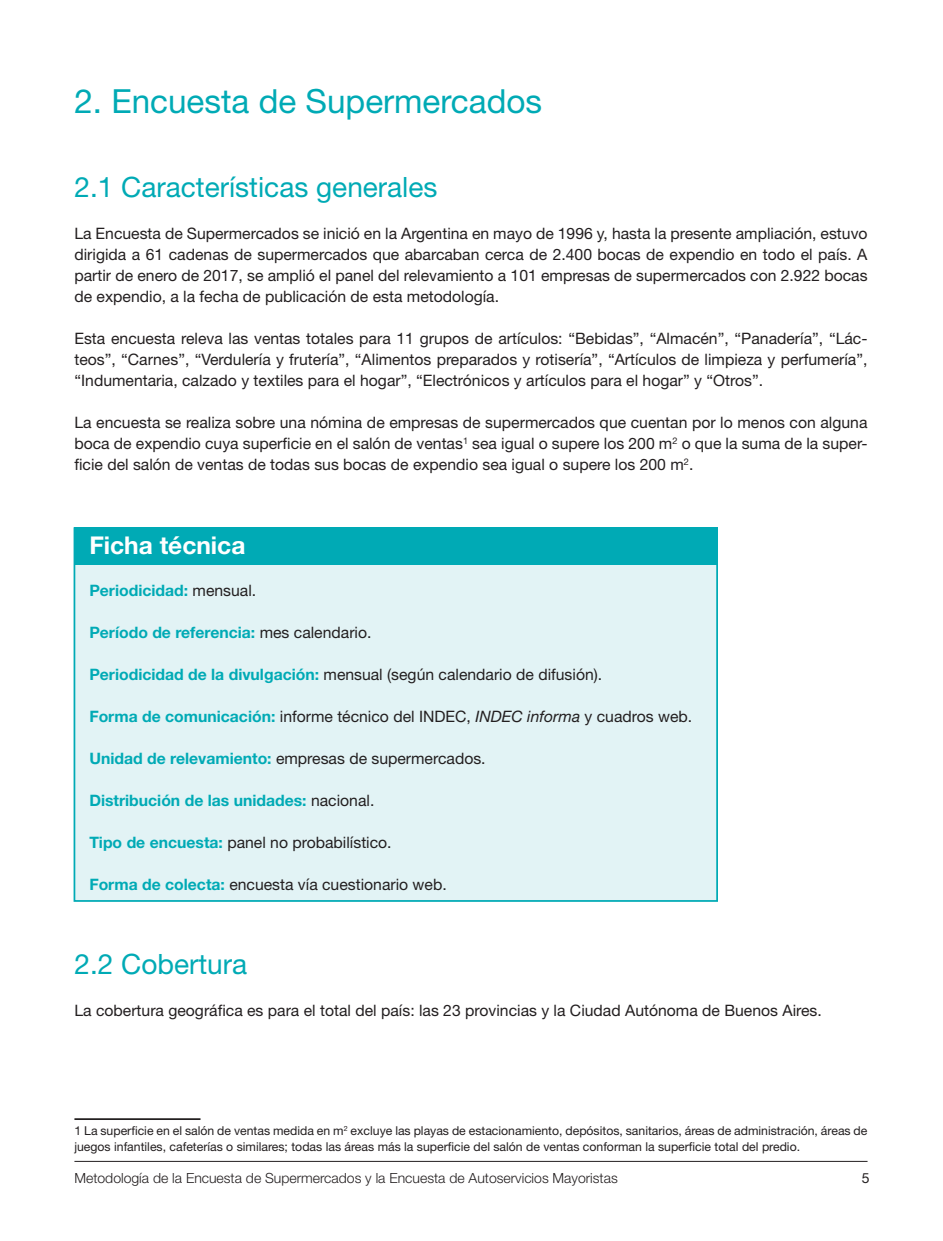
<style>
.page{position:relative;width:943px;height:1241px;background:#fff}
.page>*{position:absolute;margin:0;border:0;box-sizing:border-box;transform-origin:0 0}
.t1{font:33.25px "Helvetica Neue LT Std";color:#00aab5}
.t2{font:28px "Helvetica Neue LT Std";color:#00aab5}
.t3{font:700 24.5px "Helvetica Neue LT Std";color:#fff}
.t4{font:15.75px/21px "Helvetica Neue LT Std";color:#231f20;text-align:justify}
.t5{font:700 15.75px "Helvetica Neue LT Std";color:#00aab5}
.t6{font:300 14px "Helvetica Neue LT Std";color:#231f20}
.t7{font:14px "Helvetica Neue LT Std";color:#231f20}
.t8{font:12.25px/15.8px "Helvetica Neue LT Std";color:#231f20}
.s1{font-weight:400;color:#231f20}
.s2{font-weight:700;color:#00aab5}
.s3{font-style:italic}
</style>
<div class="page">
<hr style="left:74px;top:1160px;width:793px;height:1px;background:#231f20">
<div style="left:74px;top:527px;width:644px;height:374px;background:#e2f3f5;border:2px solid #00aab5"></div>
<div style="left:74px;top:527px;width:644px;height:38px;background:#00aab5"></div>
<hr style="left:74px;top:1117px;width:126px;height:2px;background:#231f20">
<h1 class="t1" style="left:74px;top:81px;width:469px">2. Encuesta de Supermercados</h1>
<h2 class="t2" style="left:74px;top:170px;width:364px">2.1 Características generales</h2>
<p class="t4" style="left:74px;top:222px;width:794px">La Encuesta de Supermercados se inició en la Argentina en mayo de 1996 y, hasta la presente ampliación, estuvo dirigida a 61 cadenas de supermercados que abarcaban cerca de 2.400 bocas de expendio en todo el país. A partir de enero de 2017, se amplió el panel del relevamiento a 101 empresas de supermercados con 2.922 bocas de expendio, a la fecha de publicación de esta metodología.</p>
<p class="t4" style="left:74px;top:327px;width:794px">Esta encuesta releva las ventas totales para 11 grupos de artículos: “Bebidas”, “Almacén”, “Panadería”, “Lác&shy;teos”, “Carnes”, “Verdulería y frutería”, “Alimentos preparados y rotisería”, “Artículos de limpieza y perfumería”, “Indumentaria, calzado y textiles para el hogar”, “Electrónicos y artículos para el hogar” y “Otros”.</p>
<p class="t4" style="left:74px;top:411px;width:794px">La encuesta se realiza sobre una nómina de empresas de supermercados que cuentan por lo menos con alguna boca de expendio cuya superficie en el salón de ventas<sup>1</sup> sea igual o supere los 200 m<sup>2</sup> o que la suma de la super&shy;ficie del salón de ventas de todas sus bocas de expendio sea igual o supere los 200 m<sup>2</sup>.</p>
<h3 class="t3" style="left:89px;top:530px;width:158px">Ficha técnica</h3>
<p class="t5" style="left:89px;top:580px;width:168px">Periodicidad: <span class="s1">mensual.</span></p>
<p class="t5" style="left:89px;top:622px;width:284px">Período de referencia: <span class="s1">mes calendario.</span></p>
<p class="t4" style="left:89px;top:663px;width:514px"><span class="s2">Periodicidad de la divulgación:</span> mensual (según calendario de difusión).</p>
<p class="t4" style="left:89px;top:705px;width:604px"><span class="s2">Forma de comunicación:</span> informe técnico del INDEC, <span class="s3">INDEC informa</span> y cuadros web.</p>
<p class="t4" style="left:89px;top:747px;width:398px"><span class="s2">Unidad de relevamiento:</span> empresas de supermercados.</p>
<p class="t5" style="left:89px;top:790px;width:286px">Distribución de las unidades: <span class="s1">nacional.</span></p>
<p class="t4" style="left:89px;top:831px;width:304px"><span class="s2">Tipo de encuesta:</span> panel no probabilístico.</p>
<p class="t4" style="left:89px;top:873px;width:359px"><span class="s2">Forma de colecta:</span> encuesta vía cuestionario web.</p>
<h2 class="t2" style="left:74px;top:947px;width:174px">2.2 Cobertura</h2>
<p class="t4" style="left:74px;top:999px;width:749px">La cobertura geográfica es para el total del país: las 23 provincias y la Ciudad Autónoma de Buenos Aires.</p>
<p class="t8" style="left:74px;top:1122px;width:794px">1 La superficie en el salón de ventas medida en m<sup>2</sup> excluye las playas de estacionamiento, depósitos, sanitarios, áreas de administración, áreas de juegos infantiles, cafeterías o similares; todas las áreas más la superficie del salón de ventas conforman la superficie total del predio.</p>
<p class="t6" style="left:74px;top:1168px;width:545px">Metodología de la Encuesta de Supermercados y la Encuesta de Autoservicios Mayoristas</p>
<p class="t7" style="left:861px;top:1169px;width:9px">5</p>
</div>
